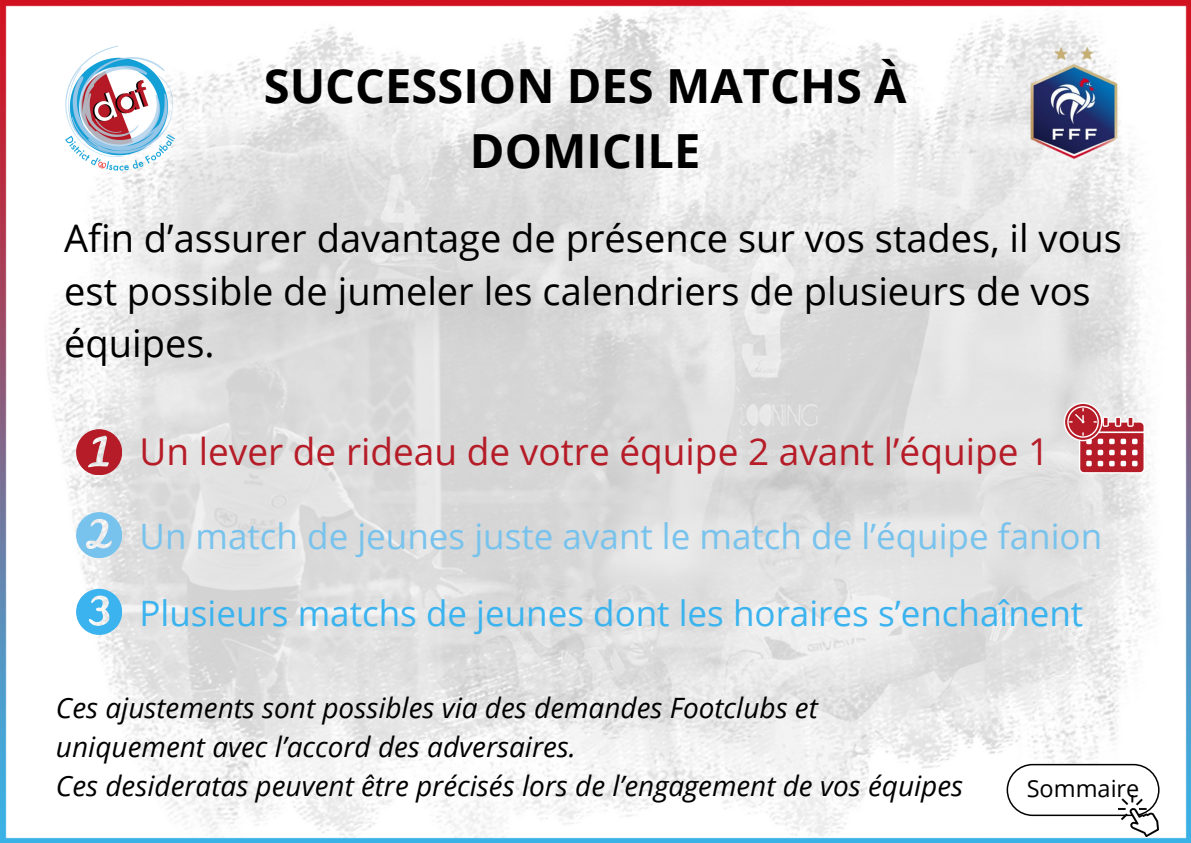
<style>
.page{position:relative;width:1191px;height:843px;background:#fff}
.page>*{position:absolute;margin:0;border:0;box-sizing:border-box;transform-origin:0 0}
.t1{font:700 47px/65.2px "Open Sans";color:#000;text-align:center}
.t2{font:38px/52.5px "Open Sans";color:#000}
.t3{font:37px "Open Sans";color:#b61c27}
.t4{font:35px "Open Sans";color:#3ab3ef}
.t5{font:35px "Open Sans";color:#78c3ed}
.t6{font:italic 28px/39px "Open Sans";color:#000}
.t7{font:23.5px "Open Sans";color:#000}
</style>
<div class="page">
<img style="left:0;top:0;width:1190px;height:842px">
<img style="left:56px;top:40px;width:133px;height:138px">
<img style="left:1003px;top:33px;width:141px;height:143px">
<svg style="left:76px;top:429px;width:46px;height:46px"></svg>
<svg style="left:76px;top:512px;width:46px;height:45px"></svg>
<svg style="left:76px;top:588px;width:46px;height:46px"></svg>
<svg style="left:1063px;top:402px;width:81px;height:71px"></svg>
<svg style="left:1006px;top:763px;width:153px;height:52px"></svg>
<img style="left:1118px;top:795px;width:40px;height:40px">
<p class="t1" style="left:264px;top:52px;width:644px">SUCCESSION DES MATCHS À<br>DOMICILE</p>
<p class="t2" style="left:64px;top:211px;width:1059px">Afin d’assurer davantage de présence sur vos stades, il vous est possible de jumeler les calendriers de plusieurs de vos équipes.</p>
<p class="t3" style="left:139px;top:425px;width:911px">Un lever de rideau de votre équipe 2 avant l’équipe 1</p>
<p class="t5" style="left:139px;top:511px;width:964px">Un match de jeunes juste avant le match de l’équipe fanion</p>
<p class="t4" style="left:139px;top:588px;width:945px">Plusieurs matchs de jeunes dont les horaires s’enchaînent</p>
<p class="t6" style="left:56px;top:687px;width:763px">Ces ajustements sont possibles via des demandes Footclubs et uniquement avec l’accord des adversaires.</p>
<p class="t6" style="left:56px;top:765px;width:908px">Ces desideratas peuvent être précisés lors de l’engagement de vos équipes</p>
<p class="t7" style="left:1026px;top:771px;width:114px">Sommaire</p>
</div>
